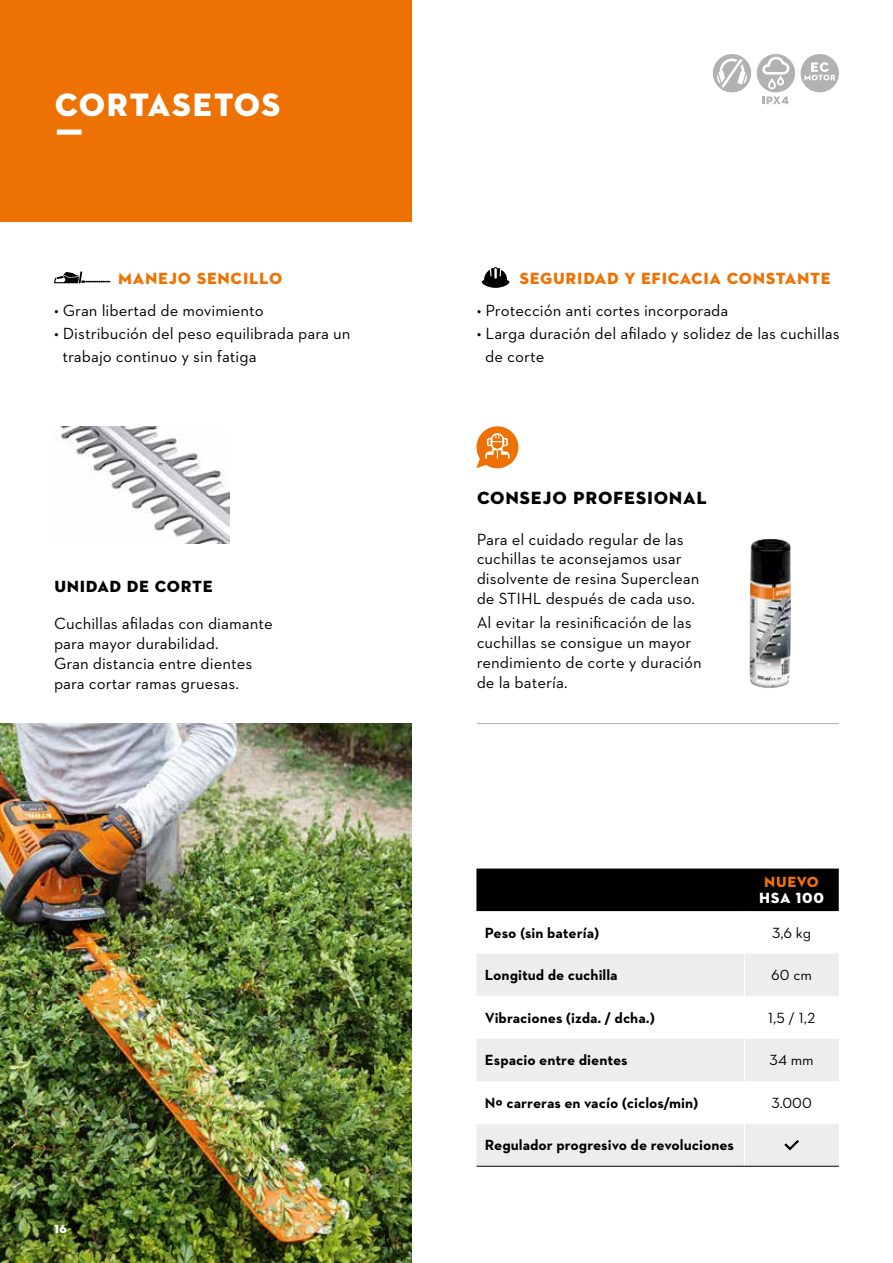
<style>
.page{position:relative;width:893px;height:1263px;background:#fff}
.page>*{position:absolute;margin:0;border:0;box-sizing:border-box;transform-origin:0 0}
.t1{font:33px/36.3px "STIHL Contraface Display Titling";letter-spacing:-.015em;color:#fff}
.t2{font:18px "STIHL Contraface Display Titling";color:#000}
.t3{font:16.5px/19.8px "STIHL Contraface Text";color:#000}
.t4{font:16.5px "STIHL Contraface Display Titling";color:#ee7203}
.t5{font:16.5px "STIHL Contraface Display Titling";color:#000}
.t6{font:700 15px "STIHL Contraface Text";color:#000}
.t7{font:15px "STIHL Contraface Text";color:#000}
.t8{font:15px "STIHL Contraface Display Titling";color:#fff}
.t9{font:15px "STIHL Contraface Display Titling";color:#ee7203}
.t10{font:12px "STIHL Contraface Display Titling";color:#fff}
</style>
<div class="page">
<div style="left:0;top:0;width:411px;height:221px;background:#ee7203"></div>
<div style="left:476px;top:868px;width:363px;height:43px;background:#000"></div>
<svg style="left:476px;top:954px;width:363px;height:212px;fill:#ededed"></svg>
<hr style="left:744px;top:954px;width:1px;height:42px;background:#fff">
<hr style="left:744px;top:996px;width:1px;height:43px;background:#fff">
<hr style="left:744px;top:1039px;width:1px;height:42px;background:#fff">
<hr style="left:744px;top:1081px;width:1px;height:43px;background:#fff">
<hr style="left:744px;top:1124px;width:1px;height:42px;background:#fff">
<hr style="left:476px;top:1166px;width:268px;height:1px;background:#000">
<hr style="left:744px;top:1166px;width:95px;height:1px;background:#000">
<svg style="left:782px;top:1137px;width:19px;height:15px"></svg>
<img style="left:0;top:724px;width:411px;height:539px">
<img style="left:60px;top:427px;width:169px;height:116px">
<svg style="left:476px;top:426px;width:42px;height:42px"></svg>
<hr style="left:477px;top:723px;width:362px;height:1px;background:#b3b2b2">
<img style="left:749px;top:539px;width:42px;height:149px">
<svg style="left:482px;top:267px;width:27px;height:21px"></svg>
<svg style="left:54px;top:271px;width:56px;height:13px"></svg>
<div style="left:801px;top:54px;width:38px;height:38px;background:#b3b2b2;border-radius:50%"></div>
<svg style="left:804px;top:62px;width:31px;height:18px"></svg>
<div style="left:757px;top:54px;width:38px;height:38px;background:#b3b2b2;border-radius:50%"></div>
<svg style="left:762px;top:57px;width:27px;height:32px"></svg>
<svg style="left:762px;top:97px;width:26px;height:7px"></svg>
<div style="left:713px;top:54px;width:38px;height:38px;background:#b3b2b2;border-radius:50%"></div>
<svg style="left:717px;top:59px;width:30px;height:29px"></svg>
<h1 class="t1" style="left:54px;top:87px;width:229px">CORTASETOS<br>Ƒ</h1>
<p class="t4" style="left:118px;top:268px;width:166px">MANEJO SENCILLO</p>
<p class="t3" style="left:54px;top:300px;width:211px">• Gran libertad de movimiento</p>
<p class="t3" style="left:63px;top:321px;width:289px;line-height:23.1px;text-indent:-8px">• Distribución del peso equilibrada para un trabajo continuo y sin fatiga</p>
<p class="t5" style="left:54px;top:576px;width:161px">UNIDAD DE CORTE</p>
<p class="t3" style="left:54px;top:613px;width:220px">Cuchillas afiladas con diamante para mayor durabilidad.<br>Gran distancia entre dientes para cortar ramas gruesas.</p>
<p class="t10" style="left:54px;top:1221px;width:15px">16</p>
<p class="t4" style="left:519px;top:268px;width:313px">SEGURIDAD Y EFICACIA CONSTANTE</p>
<p class="t3" style="left:477px;top:300px;width:253px">• Protección anti cortes incorporada</p>
<p class="t3" style="left:485px;top:321px;width:356px;line-height:23.1px;text-indent:-8px">• Larga duración del afilado y solidez de las cuchillas de corte</p>
<p class="t2" style="left:477px;top:486px;width:232px">CONSEJO PROFESIONAL</p>
<p class="t3" style="left:477px;top:529px;width:224px">Para el cuidado regular de las cuchillas te aconsejamos usar disolvente de resina Superclean de STIHL después de cada uso.</p>
<p class="t3" style="left:477px;top:612px;width:227px">Al evitar la resinificación de las cuchillas se consigue un mayor rendimiento de corte y duración de la batería.</p>
<p class="t9" style="left:764px;top:872px;width:57px">NUEVO</p>
<p class="t8" style="left:759px;top:889px;width:67px">HSA 100</p>
<p class="t6" style="left:485px;top:923px;width:116px">Peso (sin batería)</p>
<p class="t7" style="left:772px;top:923px;width:40px">3,6 kg</p>
<p class="t6" style="left:485px;top:966px;width:134px">Longitud de cuchilla</p>
<p class="t7" style="left:771px;top:966px;width:42px">60 cm</p>
<p class="t6" style="left:485px;top:1008px;width:172px">Vibraciones (izda. / dcha.)</p>
<p class="t7" style="left:768px;top:1008px;width:49px">1,5 / 1,2</p>
<p class="t6" style="left:485px;top:1051px;width:144px">Espacio entre dientes</p>
<p class="t7" style="left:770px;top:1051px;width:46px">34 mm</p>
<p class="t6" style="left:485px;top:1093px;width:215px">Nº carreras en vacío (ciclos/min)</p>
<p class="t7" style="left:771px;top:1093px;width:42px">3.000</p>
<p class="t6" style="left:485px;top:1136px;width:251px">Regulador progresivo de revoluciones</p>
</div>
